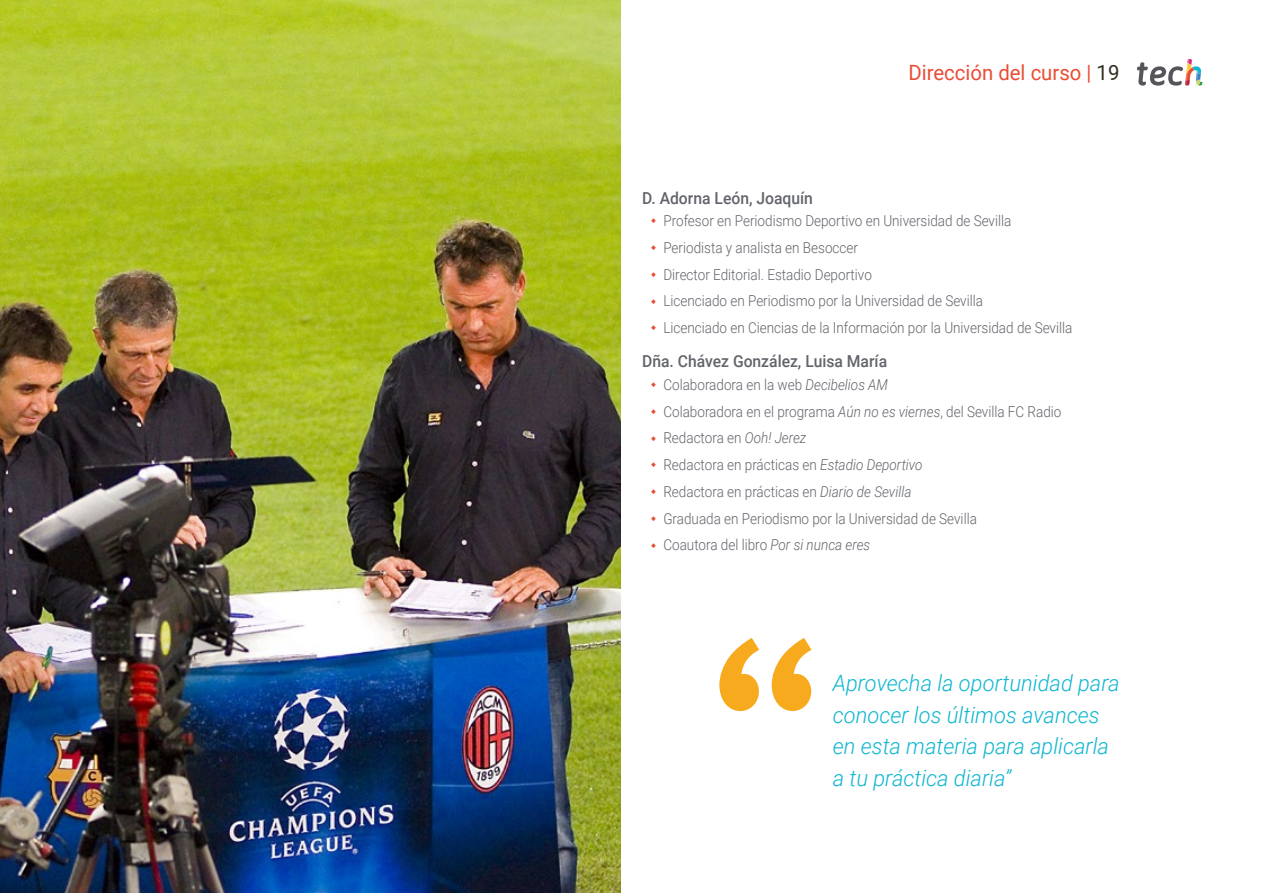
<style>
.page{position:relative;width:1263px;height:893px;background:#fff}
.page>*{position:absolute;margin:0;border:0;box-sizing:border-box;transform-origin:0 0}
.t1{font:italic 300 22.5px/31.5px "Roboto";color:#0fb6cf}
.t2{font:21px "Roboto";color:#e94d35}
.t3{font:500 16.5px "Roboto";color:#61646a;scale:.95 1}
.t4{font:300 15px/26.7px "Roboto";color:#61646a;scale:.9 1}
.s1{color:#312e20}
.s2{font-style:italic}
</style>
<div class="page">
<img style="left:0;top:0;width:621px;height:893px">
<svg style="left:1137px;top:59px;width:65px;height:27px"></svg>
<svg style="left:719px;top:638px;width:92px;height:73px"></svg>
<h2 class="t2" style="left:908px;top:57px;width:213px">Dirección del curso | <span class="s1">19</span></h2>
<p class="t3" style="left:642px;top:186px;width:181px">D. Adorna León, Joaquín</p>
<p class="t4" style="left:663px;top:207px;width:456px">Profesor en Periodismo Deportivo en Universidad de Sevilla Periodista y analista en Besoccer<br>Director Editorial. Estadio Deportivo<br>Licenciado en Periodismo por la Universidad de Sevilla<br>Licenciado en Ciencias de la Información por la Universidad de Sevilla</p>
<p class="t3" style="left:642px;top:350px;width:259px">Dña. Chávez González, Luisa María</p>
<p class="t4" style="left:663px;top:370px;width:444px">Colaboradora en la web <span class="s2">Decibelios AM<br></span>Colaboradora en el programa <span class="s2">Aún no es viernes</span>, del Sevilla FC Radio Redactora en <span class="s2">Ooh! Jerez<br></span>Redactora en prácticas en <span class="s2">Estadio Deportivo<br></span>Redactora en prácticas en <span class="s2">Diario de Sevilla<br></span>Graduada en Periodismo por la Universidad de Sevilla<br>Coautora del libro <span class="s2">Por si nunca eres</span></p>
<h1 class="t1" style="left:833px;top:667px;width:288px">Aprovecha la oportunidad para conocer los últimos avances en esta materia para aplicarla a tu práctica diaria”</h1>
</div>
